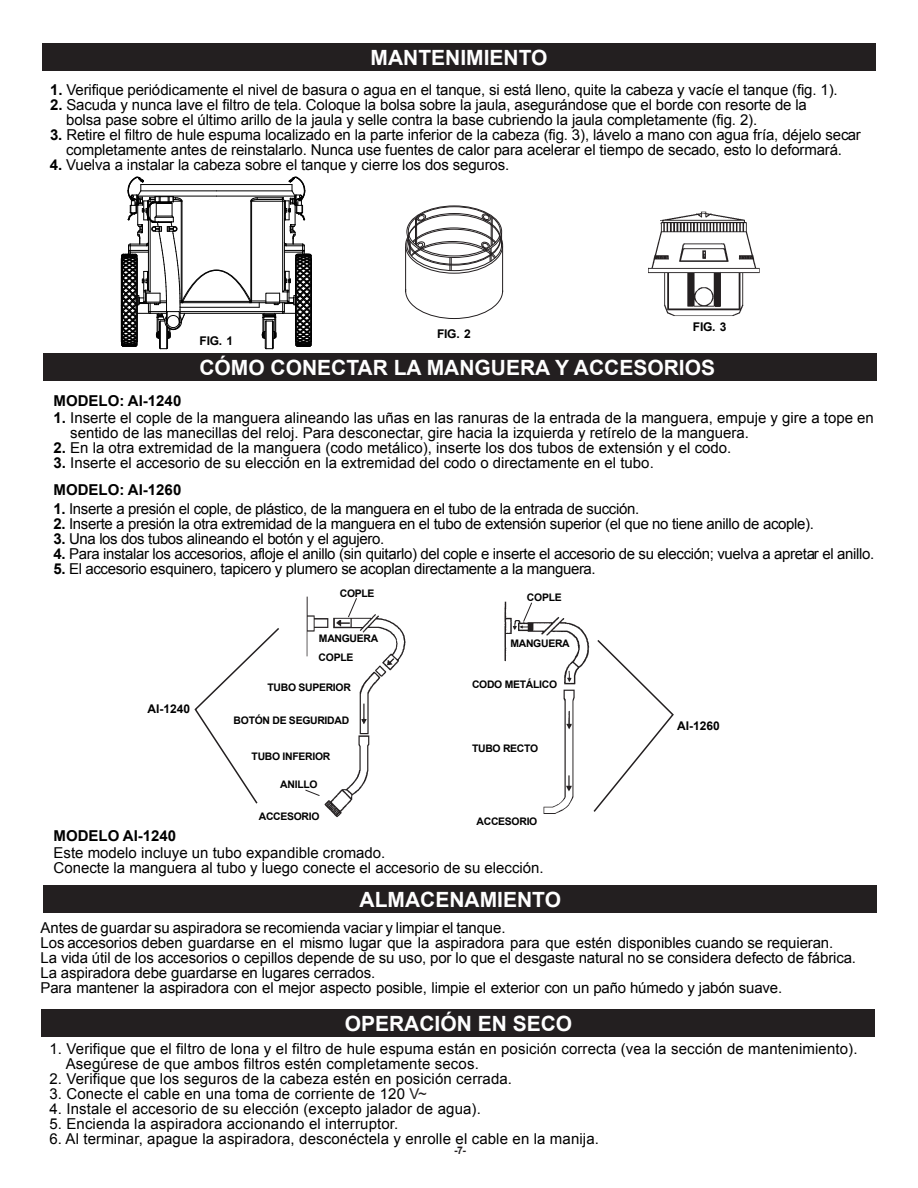
<style>
.page{position:relative;width:918px;height:1188px;background:#fff}
.page>*{position:absolute;margin:0;border:0;box-sizing:border-box;transform-origin:0 0}
.t1{font:700 21px "Arial";color:#fff}
.t2{font:15px/15px "Arial";letter-spacing:-.01em;color:#000}
.t3{font:15px/15px "Arial";letter-spacing:.01em;color:#000}
.t4{font:700 15px "Arial";color:#000}
.t5{font:700 12px "Arial";color:#000}
.t6{font:700 10.5px "Arial";color:#231f20}
.t7{font:700 10.35px "Arial";letter-spacing:-.025em;color:#000}
.s1{font-weight:700}
.s2{color:#231f20}
</style>
<div class="page">
<div style="left:43px;top:44px;width:833px;height:27px;background:#231f20"></div>
<img style="left:648px;top:211px;width:112px;height:105px">
<div style="left:42px;top:1009px;width:833px;height:27px;background:#231f20"></div>
<svg style="left:405px;top:288px;width:98px;height:31px"></svg>
<hr style="left:502px;top:247px;width:1px;height:45px;background:#231f20">
<hr style="left:405px;top:247px;width:1px;height:45px;background:#231f20">
<svg style="left:407px;top:206px;width:95px;height:51px"></svg>
<svg style="left:408px;top:213px;width:94px;height:57px"></svg>
<div style="left:43px;top:353px;width:833px;height:27px;background:#231f20"></div>
<div style="left:43px;top:886px;width:833px;height:27px;background:#231f20"></div>
<img style="left:306px;top:596px;width:284px;height:222px">
<svg style="left:523px;top:602px;width:10px;height:20px"></svg>
<svg style="left:348px;top:597px;width:9px;height:21px"></svg>
<svg style="left:305px;top:789px;width:15px;height:7px"></svg>
<svg style="left:194px;top:628px;width:85px;height:176px"></svg>
<svg style="left:593px;top:640px;width:81px;height:172px"></svg>
<svg style="left:121px;top:176px;width:191px;height:173px"></svg>
<h1 class="t1" style="left:371px;top:44px;width:178px">MANTENIMIENTO</h1>
<p class="t2" style="left:50px;top:82px;width:789px"><span class="s1">1.</span> Verifique periódicamente el nivel de basura o agua en el tanque, si está lleno, quite la cabeza y vacíe el tanque (fig. 1).</p>
<p class="t2" style="left:66px;top:97px;width:742px;text-indent:-16px"><span class="s1">2.</span> Sacuda y nunca lave el filtro de tela. Coloque la bolsa sobre la jaula, asegurándose que el borde con resorte de la bolsa pase sobre el último arillo de la jaula y selle contra la base cubriendo la jaula completamente (fig. 2).</p>
<p class="t2" style="left:50px;top:127px;width:812px;text-align:center"><span class="s1">3.</span> Retire el filtro de hule espuma localizado en la parte inferior de la cabeza (fig. 3), lávelo a mano con agua fría, déjelo secar completamente antes de reinstalarlo. Nunca use fuentes de calor para acelerar el tiempo de secado, esto lo deformará.</p>
<p class="t2" style="left:50px;top:157px;width:461px"><span class="s1">4.</span> Vuelva a instalar la cabeza sobre el tanque y cierre los dos seguros.</p>
<p class="t5" style="left:200px;top:333px;width:35px">FIG. 1</p>
<p class="t5" style="left:437px;top:325px;width:35px">FIG. 2</p>
<p class="t5" style="left:693px;top:319px;width:35px">FIG. 3</p>
<h1 class="t1" style="left:199px;top:353px;width:517px">CÓMO CONECTAR LA MANGUERA Y ACCESORIOS</h1>
<p class="t4" style="left:54px;top:390px;width:129px">MODELO: AI-1240</p>
<p class="t2" style="left:70px;top:410px;width:805px;text-indent:-17px"><span class="s1">1.</span> Inserte el cople de la manguera alineando las uñas en las ranuras de la entrada de la manguera, empuje y gire a tope en sentido de las manecillas del reloj. Para desconectar, gire hacia la izquierda y retírelo de la manguera.</p>
<p class="t2" style="left:54px;top:440px;width:679px"><span class="s1">2.</span> En la otra extremidad de la manguera (codo metálico), inserte los dos tubos de extensión y el codo.</p>
<p class="t2" style="left:54px;top:449px;width:602px;line-height:27px"><span class="s1">3.</span> Inserte el accesorio de su elección en la extremidad del codo o directamente en el tubo.<br><span class="s1">MODELO: AI-1260</span></p>
<p class="t2" style="left:54px;top:502px;width:587px"><span class="s1">1.</span> Inserte a presión el cople, de plástico, de la manguera en el tubo de la entrada de succión.</p>
<p class="t2" style="left:54px;top:517px;width:762px"><span class="s1">2.</span> Inserte a presión la otra extremidad de la manguera en el tubo de extensión superior (el que no tiene anillo de acople).</p>
<p class="t2" style="left:53px;top:532px;width:332px"><span class="s1">3.</span> Una los dos tubos alineando el botón y el agujero.</p>
<p class="t2" style="left:53px;top:547px;width:822px"><span class="s1">4.</span> Para instalar los accesorios, afloje el anillo (sin quitarlo) del cople e inserte el accesorio de su elección; vuelva a apretar el anillo.</p>
<p class="t2" style="left:53px;top:562px;width:544px"><span class="s1">5.</span> El accesorio esquinero, tapicero y plumero se acoplan directamente a la manguera.</p>
<p class="t7" style="left:340px;top:586px;width:36px">COPLE</p>
<p class="t7" style="left:319px;top:632px;width:61px">MANGUERA</p>
<p class="t7" style="left:527px;top:591px;width:36px">COPLE</p>
<p class="t7" style="left:510px;top:636px;width:61px">MANGUERA</p>
<p class="t5" style="left:148px;top:701px;width:44px">AI-1240</p>
<p class="t7" style="left:319px;top:651px;width:36px">COPLE</p>
<p class="t7" style="left:268px;top:681px;width:85px">TUBO SUPERIOR</p>
<p class="t7" style="left:234px;top:713px;width:117px">BOTÓN DE SEGURIDAD</p>
<p class="t7" style="left:252px;top:750px;width:80px">TUBO INFERIOR</p>
<p class="t7" style="left:280px;top:778px;width:39px">ANILLO</p>
<p class="t7" style="left:259px;top:810px;width:62px">ACCESORIO</p>
<p class="t7" style="left:472px;top:677px;width:87px">CODO METÁLICO</p>
<p class="t7" style="left:472px;top:741px;width:68px">TUBO RECTO</p>
<p class="t7" style="left:477px;top:814px;width:62px">ACCESORIO</p>
<p class="t4" style="left:54px;top:826px;width:124px">MODELO AI-1240</p>
<p class="t2" style="left:54px;top:846px;width:492px">Este modelo incluye un tubo expandible cromado.<br>Conecte la manguera al tubo y luego conecte el accesorio de su elección.</p>
<h1 class="t1" style="left:360px;top:886px;width:203px">ALMACENAMIENTO</h1>
<p class="t5" style="left:677px;top:718px;width:44px">AI-1260</p>
<p class="t2" style="left:41px;top:921px;width:817px">Antes de guardar su aspiradora se recomienda vaciar y limpiar el tanque.<br>Los accesorios deben guardarse en el mismo lugar que la aspiradora para que estén disponibles cuando se requieran.<br>La vida útil de los accesorios o cepillos depende de su uso, por lo que el desgaste natural no se considera defecto de fábrica.<br>La aspiradora debe guardarse en lugares cerrados.<br>Para mantener la aspiradora con el mejor aspecto posible, limpie el exterior con un paño húmedo y jabón suave.</p>
<h1 class="t1" style="left:345px;top:1009px;width:229px">OPERACIÓN EN SECO</h1>
<p class="t3" style="left:66px;top:1041px;width:793px;text-indent:-16px">1. Verifique que el filtro de lona y el filtro de hule espuma están en posición correcta (vea la sección de mantenimiento).<br>Asegúrese de que ambos filtros estén completamente secos.</p>
<p class="t3" style="left:49px;top:1071px;width:464px">2. Verifique que los seguros de la cabeza estén en posición cerrada.</p>
<p class="t3" style="left:49px;top:1086px;width:379px">3. Conecte el cable en una toma de corriente de 120 <span class="s2">V~</span></p>
<p class="t3" style="left:49px;top:1101px;width:433px">4. Instale el accesorio de su elección (excepto jalador de agua).</p>
<p class="t3" style="left:49px;top:1116px;width:351px">5. Encienda la aspiradora accionando el interruptor.</p>
<p class="t3" style="left:49px;top:1131px;width:551px">6. Al terminar, apague la aspiradora, desconéctela y enrolle el cable en la manija.</p>
<p class="t6" style="left:454px;top:1143px;width:14px">-7-</p>
</div>
